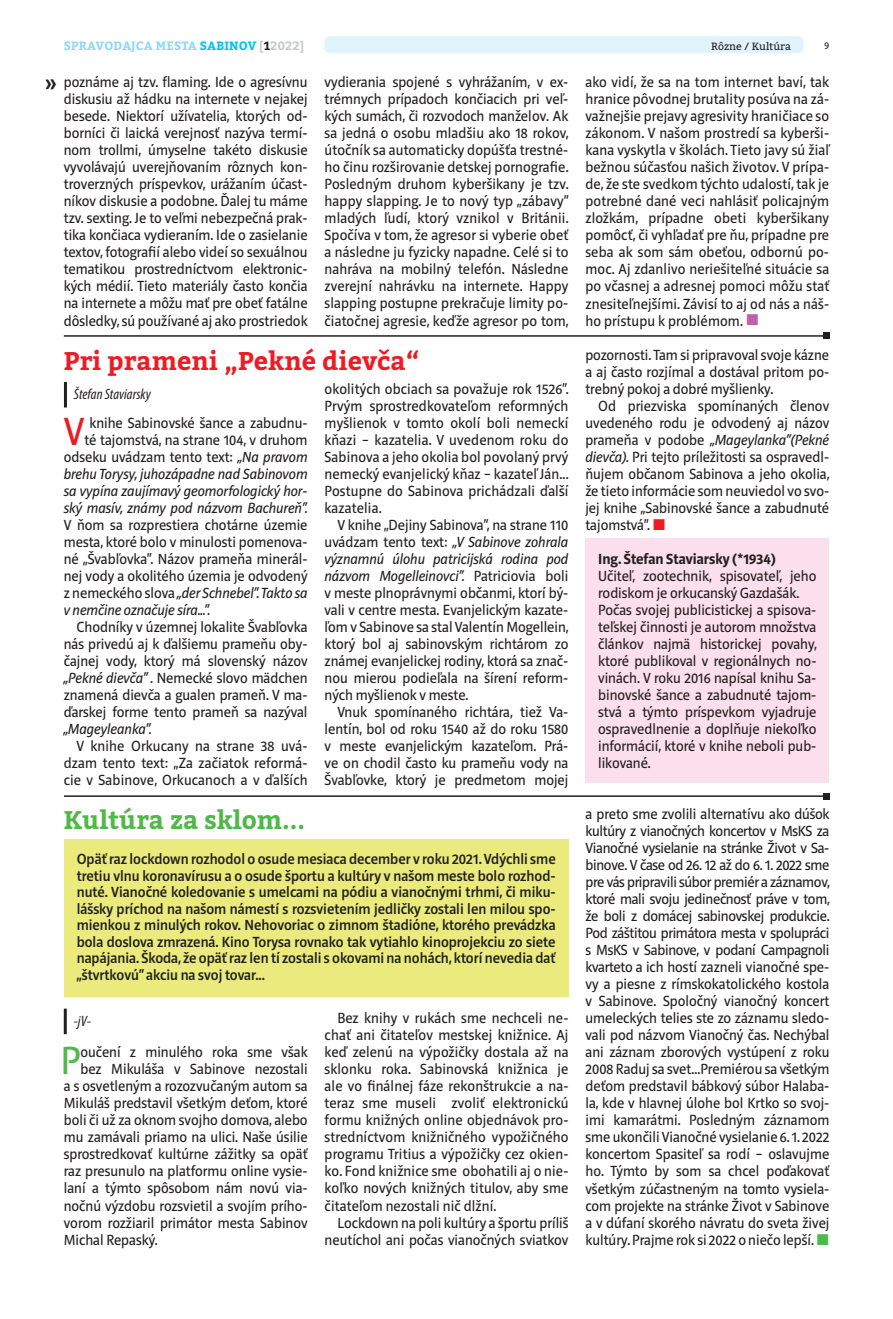
<style>
.page{position:relative;width:893px;height:1319px;background:#fff}
.page>*{position:absolute;margin:0;border:0;box-sizing:border-box;transform-origin:0 0}
.t1{font:40.2px "Riga";color:#ed1c24}
.t2{font:40.2px "Riga";color:#50b848}
.t3{font:700 25.5px "Bitter";color:#ed1c24}
.t4{font:700 25.5px "Bitter";color:#50b848}
.t5{font:15px/17px "Riga";color:#231f20;text-align:justify}
.t6{font:500 15px/16.5px "Riga";color:#231f20;text-align:justify}
.t7{font:italic 15px/17px "Riga";color:#231f20;text-align:right}
.t8{font:700 15px "Riga";color:#231f20}
.t9{font:italic condensed 15px "Myriad Pro";color:#231f20}
.t10{font:700 12px "Bitter";letter-spacing:.01em;color:#8ed8f8}
.t11{font:10.5px "Bitter";color:#231f20}
.t12{font:10.5px "Riga";color:#231f20}
.s1{color:#00c0f3}
.s2{color:#c6c8ca}
.s3{color:#231f20}
.s4{font-style:italic}
.s5{font-style:normal}
</style>
<div class="page">
<div style="left:324px;top:36px;width:480px;height:17px;background:#e1f4fd;border-radius:6px"></div>
<hr style="left:64px;top:335px;width:762px;height:1px;background:#231f20">
<svg style="left:823px;top:333px;width:6px;height:6px"></svg>
<hr style="left:64px;top:382px;width:3px;height:25px;background:#231f20">
<div style="left:585px;top:538px;width:244px;height:245px;background:#fcdfec"></div>
<hr style="left:64px;top:795px;width:762px;height:1px;background:#231f20">
<svg style="left:823px;top:793px;width:6px;height:6px"></svg>
<div style="left:64px;top:839px;width:504px;height:157px;background:#eaeb7c"></div>
<hr style="left:64px;top:1008px;width:3px;height:25px;background:#231f20">
<p class="t10" style="left:64px;top:40px;width:242px">SPRAVODAJCA MESTA <span class="s1">SABINOV</span> <span class="s2">[</span><span class="s3">1</span><span class="s2">2022]</span></p>
<p class="t11" style="left:711px;top:41px;width:81px">Rôzne / Kultúra</p>
<p class="t12" style="left:824px;top:40px;width:6px">9</p>
<p class="t5" style="left:64px;top:74px;width:245px">poznáme aj tzv. flaming. Ide o agresívnu diskusiu až hádku na internete v nejakej besede. Niektorí užívatelia, ktorých od&shy;borníci či laická verejnosť nazýva termí&shy;nom trollmi, úmyselne takéto diskusie vyvolávajú uverejňovaním rôznych kon&shy;troverzných príspevkov, urážaním účast&shy;níkov diskusie a podobne. Ďalej tu máme tzv. sexting. Je to veľmi nebezpečná prak&shy;tika končiaca vydieraním. Ide o zasielanie textov, fotografií alebo videí so sexuálnou tematikou prostredníctvom elektronic&shy;kých médií. Tieto materiály často končia na internete a môžu mať pre obeť fatálne dôsledky, sú používané aj ako prostriedok</p>
<p class="t5" style="left:325px;top:74px;width:246px">vydierania spojené s vyhrážaním, v ex&shy;trémnych prípadoch končiacich pri veľ&shy;kých sumách, či rozvodoch manželov. Ak sa jedná o osobu mladšiu ako 18 rokov, útočník sa automaticky dopúšťa trestné&shy;ho činu rozširovanie detskej pornografie.<br>Posledným druhom kyberšikany je tzv. happy slapping. Je to nový typ „zábavy“ mladých ľudí, ktorý vznikol v Británii.<br>Spočíva v tom, že agresor si vyberie obeť a následne ju fyzicky napadne. Celé si to nahráva na mobilný telefón. Následne zverejní nahrávku na internete. Happy slapping postupne prekračuje limity po&shy;čiatočnej agresie, keďže agresor po tom,</p>
<p class="t5" style="left:585px;top:74px;width:245px">ako vidí, že sa na tom internet baví, tak hranice pôvodnej brutality posúva na zá&shy;važnejšie prejavy agresivity hraničiace so zákonom. V našom prostredí sa kyberši&shy;kana vyskytla v školách. Tieto javy sú žiaľ bežnou súčasťou našich životov. V prípa&shy;de, že ste svedkom týchto udalostí, tak je potrebné dané veci nahlásiť policajným zložkám, prípadne obeti kyberšikany pomôcť, či vyhľadať pre ňu, prípadne pre seba ak som sám obeťou, odbornú po&shy;moc. Aj zdanlivo neriešiteľné situácie sa po včasnej a adresnej pomoci môžu stať znesiteľnejšími. Závisí to aj od nás a náš&shy;ho prístupu k problémom.</p>
<h2 class="t3" style="left:64px;top:348px;width:357px">Pri prameni „Pekné dievča“</h2>
<p class="t9" style="left:74px;top:388px;width:78px">Štefan Staviarsky</p>
<p class="t5" style="left:585px;top:347px;width:245px">pozornosti. Tam si pripravoval svoje kázne a aj často rozjímal a dostával pritom po&shy;trebný pokoj a dobré myšlienky.</p>
<p class="t5" style="left:585px;top:398px;width:246px;text-indent:13px">Od priezviska spomínaných členov uvedeného rodu je odvodený aj názov prameňa v podobe <span class="s4">„Mageylanka“(Pekné dievča).</span> Pri tejto príležitosti sa ospravedl&shy;ňujem občanom Sabinova a jeho okolia, že tieto informácie som neuviedol vo svo&shy;jej knihe „Sabinovské šance a zabudnuté tajomstvá“.</p>
<p class="t5" style="left:325px;top:381px;width:246px">okolitých obciach sa považuje rok 1526“.<br>Prvým sprostredkovateľom reformných myšlienok v tomto okolí boli nemeckí kňazi – kazatelia. V uvedenom roku do Sabinova a jeho okolia bol povolaný prvý nemecký evanjelický kňaz – kazateľ Ján...<br>Postupne do Sabinova prichádzali ďalší kazatelia.</p>
<p class="t5" style="left:325px;top:517px;width:246px;text-indent:13px">V knihe „Dejiny Sabinova“, na strane 110 uvádzam tento text: <span class="s4">„V Sabinove zohrala významnú úlohu patricijská rodina pod názvom Mogelleinovci“.</span> Patriciovia boli v meste plnoprávnymi občanmi, ktorí bý&shy;vali v centre mesta. Evanjelickým kazate&shy;ľom v Sabinove sa stal Valentín Mogellein, ktorý bol aj sabinovským richtárom zo známej evanjelickej rodiny, ktorá sa znač&shy;nou mierou podieľala na šírení reform&shy;ných myšlienok v meste.</p>
<p class="t5" style="left:325px;top:704px;width:245px;text-indent:13px">Vnuk spomínaného richtára, tiež Va&shy;lentín, bol od roku 1540 až do roku 1580 v meste evanjelickým kazateľom. Prá&shy;ve on chodil často ku prameňu vody na Švabľovke, ktorý je predmetom mojej</p>
<p class="t7" style="left:64px;top:415px;width:246px"><span class="s5">knihe Sabinovské šance a zabudnu-<br>té tajomstvá, na strane 104, v druhom odseku uvádzam tento text:</span> „Na pravom brehu Torysy, juhozápadne nad Sabinovom sa vypína zaujímavý geomorfologický hor&shy;ský masív, známy pod názvom Bachureň“.</p>
<p class="t5" style="left:64px;top:517px;width:245px">V ňom sa rozprestiera chotárne územie mesta, ktoré bolo v minulosti pomenova&shy;né „Švabľovka“. Názov prameňa minerál&shy;nej vody a okolitého územia je odvodený z nemeckého slova <span class="s4">„der Schnebel“. Takto sa v nemčine označuje síra...“.</span></p>
<p class="t5" style="left:64px;top:619px;width:245px;text-indent:13px">Chodníky v územnej lokalite Švabľovka nás privedú aj k ďalšiemu prameňu oby&shy;čajnej vody, ktorý má slovenský názov <span class="s4">„Pekné dievča“ .</span> Nemecké slovo mädchen znamená dievča a gualen prameň. V ma&shy;ďarskej forme tento prameň sa nazýval</p>
<p class="t7" style="left:64px;top:721px;width:89px">„Mageyleanka“.</p>
<p class="t5" style="left:64px;top:738px;width:245px;text-indent:13px">V knihe Orkucany na strane 38 uvá&shy;dzam tento text: „Za začiatok reformá&shy;cie v Sabinove, Orkucanoch a v ďalších</p>
<h1 class="t1" style="left:64px;top:411px;width:22px">V</h1>
<p class="t8" style="left:598px;top:551px;width:179px">Ing. Štefan Staviarsky (*1934)</p>
<p class="t5" style="left:598px;top:568px;width:220px;text-align:left">Učiteľ, zootechnik, spisovateľ, jeho rodiskom je orkucanský Gazdašák.<br>Počas svojej publicistickej a spisova&shy;teľskej činnosti je autorom množstva článkov najmä historickej povahy, ktoré publikoval v regionálnych no&shy;vinách. V roku 2016 napísal knihu Sa&shy;binovské šance a zabudnuté tajom&shy;stvá a týmto príspevkom vyjadruje ospravedlnenie a doplňuje niekoľko informácií, ktoré v knihe neboli pub&shy;likované.</p>
<h2 class="t4" style="left:64px;top:807px;width:243px">Kultúra za sklom...</h2>
<p class="t6" style="left:77px;top:851px;width:480px">Opäť raz lockdown rozhodol o osude mesiaca december v roku 2021. Vdýchli sme tretiu vlnu koronavírusu a o osude športu a kultúry v našom meste bolo rozhod&shy;nuté. Vianočné koledovanie s umelcami na pódiu a vianočnými trhmi, či miku&shy;lášsky príchod na našom námestí s rozsvietením jedličky zostali len milou spo&shy;mienkou z minulých rokov. Nehovoriac o zimnom štadióne, ktorého prevádzka bola doslova zmrazená. Kino Torysa rovnako tak vytiahlo kinoprojekciu zo siete napájania. Škoda, že opäť raz len tí zostali s okovami na nohách, ktorí nevedia dať „štvrtkovú“ akciu na svoj tovar...</p>
<p class="t9" style="left:74px;top:1014px;width:19px">-jV-</p>
<h1 class="t2" style="left:61px;top:1040px;width:21px">P</h1>
<p class="t5" style="left:80px;top:1044px;width:229px">oučení z minulého roka sme však</p>
<p class="t5" style="left:80px;top:1061px;width:229px">bez Mikuláša v Sabinove nezostali</p>
<p class="t5" style="left:64px;top:1078px;width:245px">a s osvetleným a rozozvučaným autom sa</p>
<p class="t5" style="left:64px;top:1095px;width:245px">Mikuláš predstavil všetkým deťom, ktoré</p>
<p class="t5" style="left:64px;top:1112px;width:245px">boli či už za oknom svojho domova, alebo</p>
<p class="t5" style="left:64px;top:1129px;width:245px">mu zamávali priamo na ulici. Naše úsilie</p>
<p class="t5" style="left:64px;top:1146px;width:245px">sprostredkovať kultúrne zážitky sa opäť</p>
<p class="t5" style="left:64px;top:1163px;width:245px">raz presunulo na platformu online vysie-</p>
<p class="t5" style="left:64px;top:1180px;width:245px">laní a týmto spôsobom nám novú via-</p>
<p class="t5" style="left:64px;top:1197px;width:245px">nočnú výzdobu rozsvietil a svojím prího-</p>
<p class="t5" style="left:64px;top:1214px;width:245px">vorom rozžiaril primátor mesta Sabinov</p>
<p class="t5" style="left:64px;top:1231px;width:95px">Michal Repaský.</p>
<p class="t5" style="left:325px;top:1010px;width:245px;text-indent:13px">Bez knihy v rukách sme nechceli ne&shy;chať ani čitateľov mestskej knižnice. Aj keď zelenú na výpožičky dostala až na sklonku roka. Sabinovská knižnica je ale vo finálnej fáze rekonštrukcie a na&shy;teraz sme museli zvoliť elektronickú formu knižných online objednávok pro&shy;stredníctvom knižničného vypožičného programu Tritius a výpožičky cez okien&shy;ko. Fond knižnice sme obohatili aj o nie&shy;koľko nových knižných titulov, aby sme čitateľom nezostali nič dlžní.</p>
<p class="t5" style="left:325px;top:1214px;width:245px;text-align:right">Lockdown na poli kultúry a športu príliš neutíchol ani počas vianočných sviatkov</p>
<p class="t5" style="left:585px;top:806px;width:246px">a preto sme zvolili alternatívu ako dúšok kultúry z vianočných koncertov v MsKS za Vianočné vysielanie na stránke Život v Sa&shy;binove. V čase od 26. 12 až do 6. 1. 2022 sme pre vás pripravili súbor premiér a záznamov, ktoré mali svoju jedinečnosť práve v tom, že boli z domácej sabinovskej produkcie.<br>Pod záštitou primátora mesta v spolupráci s MsKS v Sabinove, v podaní Campagnoli kvarteto a ich hostí zazneli vianočné spe&shy;vy a piesne z rímskokatolického kostola v Sabinove. Spoločný vianočný koncert umeleckých telies ste zo záznamu sledo&shy;vali pod názvom Vianočný čas. Nechýbal ani záznam zborových vystúpení z roku 2008 Raduj sa svet...Premiérou sa všetkým deťom predstavil bábkový súbor Halaba&shy;la, kde v hlavnej úlohe bol Krtko so svoj&shy;imi kamarátmi. Posledným záznamom sme ukončili Vianočné vysielanie 6. 1. 2022 koncertom Spasiteľ sa rodí – oslavujme ho. Týmto by som sa chcel poďakovať všetkým zúčastneným na tomto vysiela&shy;com projekte na stránke Život v Sabinove a v dúfaní skorého návratu do sveta živej kultúry. Prajme rok si 2022 o niečo lepší.</p>
</div>
